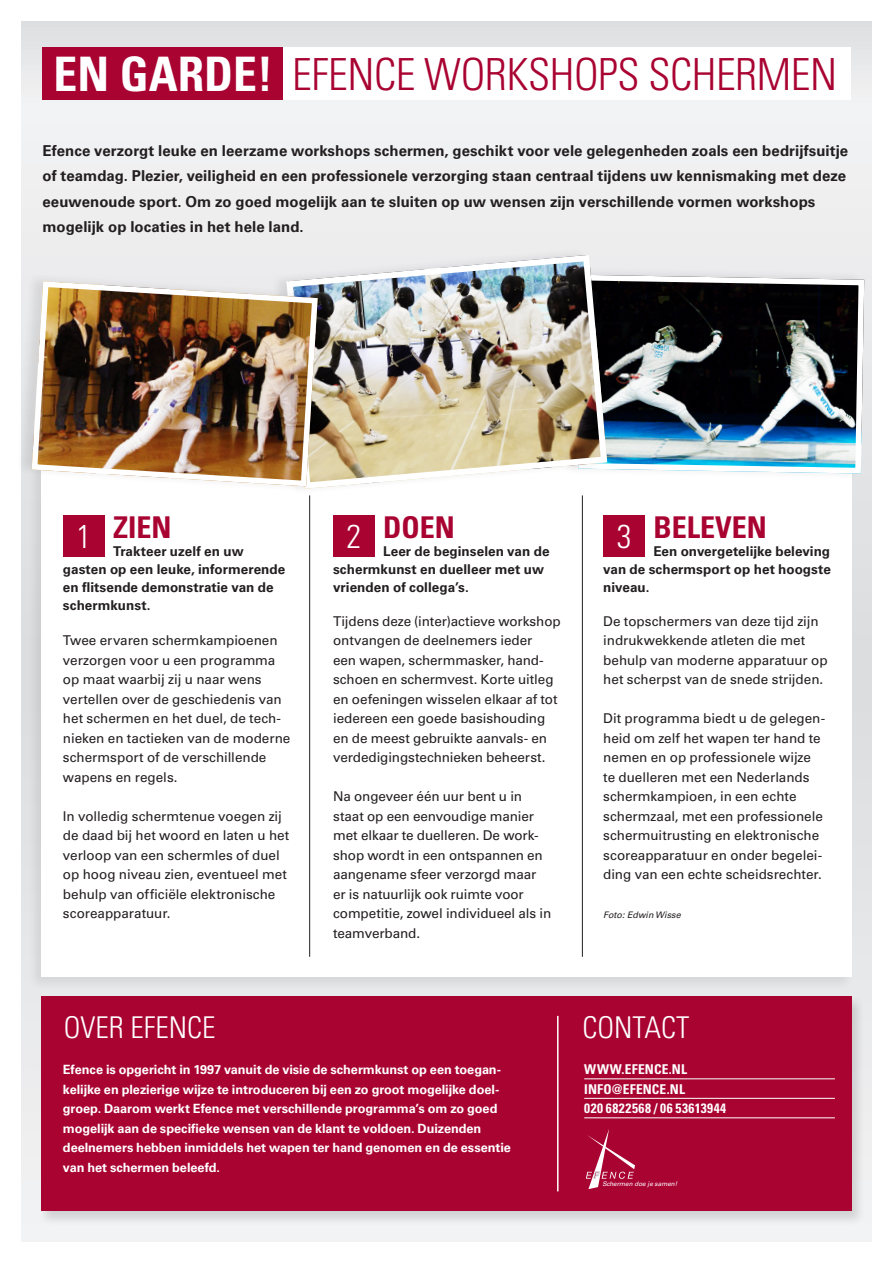
<style>
.page{position:relative;width:893px;height:1263px;background:#fff}
.page>*{position:absolute;margin:0;border:0;box-sizing:border-box;transform-origin:0 0}
.t1{font:300 condensed 44.25px "Univers LT Std";letter-spacing:-.01em;color:#a90332}
.t2{font:300 condensed 33px "Univers LT Std";color:#fff}
.t3{font:300 condensed 30px "Univers LT Std";color:#fff}
.t4{font:700 condensed 30px "Univers LT Std";color:#a90332}
.t5{font:700 15px/25.5px "Univers LT Std";letter-spacing:.005em;color:#231f20}
.t6{font:13.5px/19.5px "Univers LT Std";letter-spacing:-.005em;color:#231f20}
.t7{font:700 13.5px/18px "Univers LT Std";letter-spacing:.005em;color:#231f20}
.t8{font:700 condensed 13.5px "Univers LT Std";letter-spacing:.025em;color:#fff}
.t9{font:700 12.75px/19.5px "Univers LT Std";letter-spacing:-.005em;color:#fff}
.t10{font:italic 9px "Univers LT Std";color:#231f20}
.t11{font:italic 6.3px "Univers LT Std";color:#fff}
.s1{font-weight:700;font-size:47.55px;color:#fff}
</style>
<div class="page">
<div style="left:21px;top:21px;width:851px;height:1221px;background:linear-gradient(to bottom,#e7e7e9,#e7e8e9)"></div>
<div style="left:28px;top:429px;width:826px;height:562px;background:#231f20;opacity:.09"></div>
<div style="left:42px;top:431px;width:810px;height:546px;background:#fff"></div>
<div style="left:63px;top:515px;width:42px;height:42px;background:#a90332"></div>
<div style="left:333px;top:515px;width:42px;height:42px;background:#a90332"></div>
<div style="left:603px;top:515px;width:42px;height:42px;background:#a90332"></div>
<div style="left:42px;top:48px;width:242px;height:52px;background:#a90332"></div>
<div style="left:283px;top:48px;width:568px;height:52px;background:#fff"></div>
<hr style="left:309px;top:495px;width:1px;height:462px;background:#231f20">
<hr style="left:582px;top:495px;width:1px;height:462px;background:#231f20">
<div style="left:38px;top:995px;width:827px;height:231px;background:#231f20;opacity:.15"></div>
<div style="left:42px;top:996px;width:810px;height:215px;background:#a90332"></div>
<hr style="left:584px;top:1078px;width:251px;height:1px;background:#fff">
<hr style="left:584px;top:1098px;width:251px;height:1px;background:#fff">
<hr style="left:584px;top:1117px;width:251px;height:1px;background:#fff">
<svg style="left:586px;top:1129px;width:49px;height:60px"></svg>
<hr style="left:557px;top:1016px;width:2px;height:175px;background:#fff">
<div style="left:561px;top:266px;width:303px;height:215px;background:#231f20;opacity:.1"></div>
<img style="left:610px;top:272px;width:257px;height:204px">
<div style="left:270px;top:246px;width:336px;height:249px;background:#231f20;opacity:.1"></div>
<img style="left:283px;top:252px;width:327px;height:240px">
<div style="left:15px;top:272px;width:301px;height:221px;background:#231f20;opacity:.1"></div>
<img style="left:29px;top:278px;width:292px;height:211px">
<p class="t1" style="left:54px;top:48px;width:785px"><span class="s1">EN GARDE!</span> EFENCE WORKSHOPS SCHERMEN</p>
<p class="t5" style="left:43px;top:138px;width:807px">Efence verzorgt leuke en leerzame workshops schermen, geschikt voor vele gelegenheden zoals een bedrijfsuitje of teamdag. Plezier, veiligheid en een professionele verzorging staan centraal tijdens uw kennismaking met deze eeuwenoude sport. Om zo goed mogelijk aan te sluiten op uw wensen zijn verschillende vormen workshops mogelijk op locaties in het hele land.</p>
<p class="t2" style="left:76px;top:517px;width:16px">1</p>
<p class="t4" style="left:113px;top:508px;width:60px">ZIEN</p>
<p class="t7" style="left:63px;top:542px;width:224px;text-indent:50px">Trakteer uzelf en uw gasten op een leuke, informerende en flitsende demonstratie van de schermkunst.</p>
<p class="t6" style="left:63px;top:631px;width:229px">Twee ervaren schermkampioenen verzorgen voor u een programma op maat waarbij zij u naar wens vertellen over de geschiedenis van het schermen en het duel, de tech&shy;nieken en tactieken van de moderne schermsport of de verschillende wapens en regels.</p>
<p class="t6" style="left:63px;top:806px;width:228px">In volledig schermtenue voegen zij de daad bij het woord en laten u het verloop van een schermles of duel op hoog niveau zien, eventueel met behulp van officiële elektronische scoreapparatuur.</p>
<p class="t2" style="left:347px;top:517px;width:16px">2</p>
<p class="t4" style="left:383px;top:508px;width:73px">DOEN</p>
<p class="t7" style="left:333px;top:542px;width:218px;text-indent:50px">Leer de beginselen van de schermkunst en duelleer met uw vrienden of collega’s.</p>
<p class="t6" style="left:333px;top:611px;width:229px">Tijdens deze (inter)actieve workshop ontvangen de deelnemers ieder<br>een wapen, schermmasker, hand&shy;schoen en schermvest. Korte uitleg en oefeningen wisselen elkaar af tot iedereen een goede basishouding en de meest gebruikte aanvals- en verdedigingstechnieken beheerst.</p>
<p class="t6" style="left:333px;top:787px;width:220px">Na ongeveer één uur bent u in staat op een eenvoudige manier met elkaar te duelleren. De work&shy;shop wordt in een ontspannen en aangename sfeer verzorgd maar er is natuurlijk ook ruimte voor competitie, zowel individueel als in teamverband.</p>
<p class="t2" style="left:617px;top:517px;width:16px">3</p>
<p class="t4" style="left:653px;top:508px;width:115px">BELEVEN</p>
<p class="t7" style="left:603px;top:542px;width:229px;text-align:justify;text-indent:50px">Een onvergetelijke beleving van de schermsport op het hoogste niveau.</p>
<p class="t6" style="left:603px;top:611px;width:226px">De topschermers van deze tijd zijn indrukwekkende atleten die met behulp van moderne apparatuur op het scherpst van de snede strijden.</p>
<p class="t6" style="left:603px;top:709px;width:223px">Dit programma biedt u de gelegen&shy;heid om zelf het wapen ter hand te nemen en op professionele wijze te duelleren met een Nederlands schermkampioen, in een echte schermzaal, met een professionele schermuitrusting en elektronische scoreapparatuur en onder begelei&shy;ding van een echte scheidsrechter.</p>
<p class="t10" style="left:603px;top:910px;width:79px">Foto: Edwin Wisse</p>
<p class="t3" style="left:64px;top:1009px;width:153px">OVER EFENCE</p>
<p class="t3" style="left:583px;top:1009px;width:108px">CONTACT</p>
<p class="t8" style="left:584px;top:1061px;width:104px">WWW.EFENCE.NL</p>
<p class="t8" style="left:584px;top:1081px;width:102px">INFO@EFENCE.NL</p>
<p class="t8" style="left:584px;top:1100px;width:144px">020 6822568 / 06 53613944</p>
<p class="t9" style="left:63px;top:1060px;width:449px">Efence is opgericht in 1997 vanuit de visie de schermkunst op een toegan&shy;kelijke en plezierige wijze te introduceren bij een zo groot mogelijke doel&shy;groep. Daarom werkt Efence met verschillende programma’s om zo goed mogelijk aan de specifieke wensen van de klant te voldoen. Duizenden deelnemers hebben inmiddels het wapen ter hand genomen en de essentie van het schermen beleefd.</p>
<p class="t11" style="left:602px;top:1180px;width:76px">Schermen doe je samen!</p>
</div>
